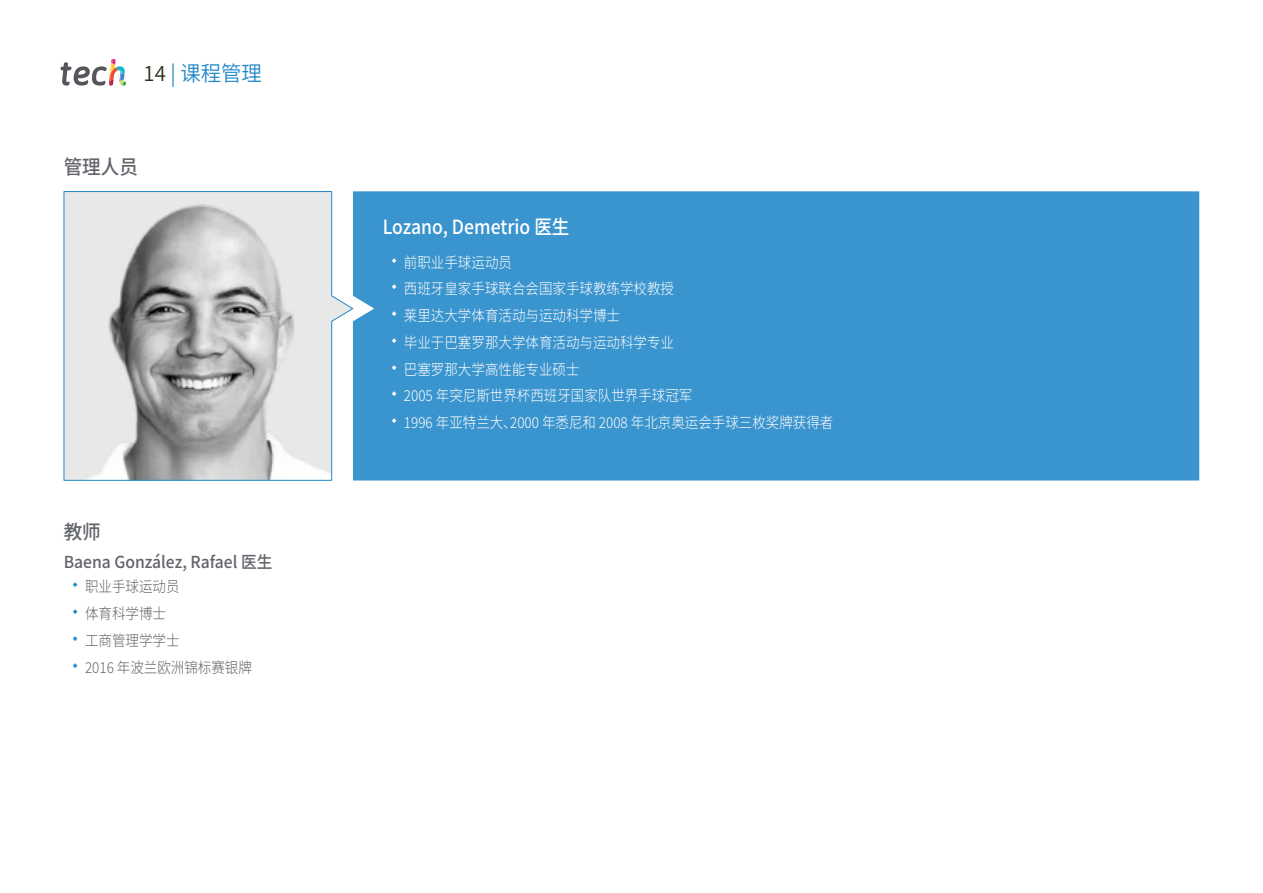
<style>
.page{position:relative;width:1263px;height:893px;background:#fff}
.page>*{position:absolute;margin:0;border:0;box-sizing:border-box;transform-origin:0 0}
.t1{font:21px "Source Han Sans CN";color:#2488c9}
.t2{font:500 19.5px "Source Han Sans CN";color:#fff;scale:.9 1}
.t3{font:500 19.5px "Source Han Sans CN";color:#61646a;scale:.95 1}
.t4{font:500 16.5px "Source Han Sans CN";color:#61646a;scale:.95 1}
.t5{font:300 15px/26.7px "Source Han Sans CN";color:#fff;scale:.9 1}
.t6{font:300 15px/26.7px "Source Han Sans CN";color:#61646a;scale:.9 1}
.s1{color:#312e20}
</style>
<div class="page">
<svg style="left:61px;top:59px;width:65px;height:27px"></svg>
<div style="left:353px;top:191px;width:846px;height:289px;background:#3a94ce"></div>
<svg style="left:64px;top:191px;width:289px;height:290px;background:#c9cbcb"></svg>
<svg style="left:392px;top:258px;width:5px;height:5px"></svg>
<svg style="left:392px;top:285px;width:5px;height:5px"></svg>
<svg style="left:392px;top:311px;width:5px;height:5px"></svg>
<svg style="left:392px;top:338px;width:5px;height:5px"></svg>
<svg style="left:392px;top:365px;width:5px;height:5px"></svg>
<svg style="left:392px;top:392px;width:5px;height:5px"></svg>
<svg style="left:392px;top:418px;width:5px;height:5px"></svg>
<h1 class="t1" style="left:144px;top:61px;width:120px"><span class="s1">14</span> | 课程管理</h1>
<h2 class="t3" style="left:64px;top:156px;width:80px">管理人员</h2>
<h2 class="t3" style="left:64px;top:520px;width:41px">教师</h2>
<p class="t4" style="left:64px;top:552px;width:221px">Baena González, Rafael 医生</p>
<p class="t6" style="left:85px;top:574px;width:187px">职业手球运动员<br>体育科学博士<br>工商管理学学士<br>2016 年波兰欧洲锦标赛银牌</p>
<h2 class="t2" style="left:383px;top:216px;width:209px">Lozano, Demetrio 医生</h2>
<p class="t5" style="left:404px;top:249px;width:479px">前职业手球运动员<br>西班牙皇家手球联合会国家手球教练学校教授<br>莱里达大学体育活动与运动科学博士<br>毕业于巴塞罗那大学体育活动与运动科学专业<br>巴塞罗那大学高性能专业硕士<br>2005 年突尼斯世界杯西班牙国家队世界手球冠军<br>1996 年亚特兰大、2000 年悉尼和 2008 年北京奥运会手球三枚奖牌获得者</p>
</div>
